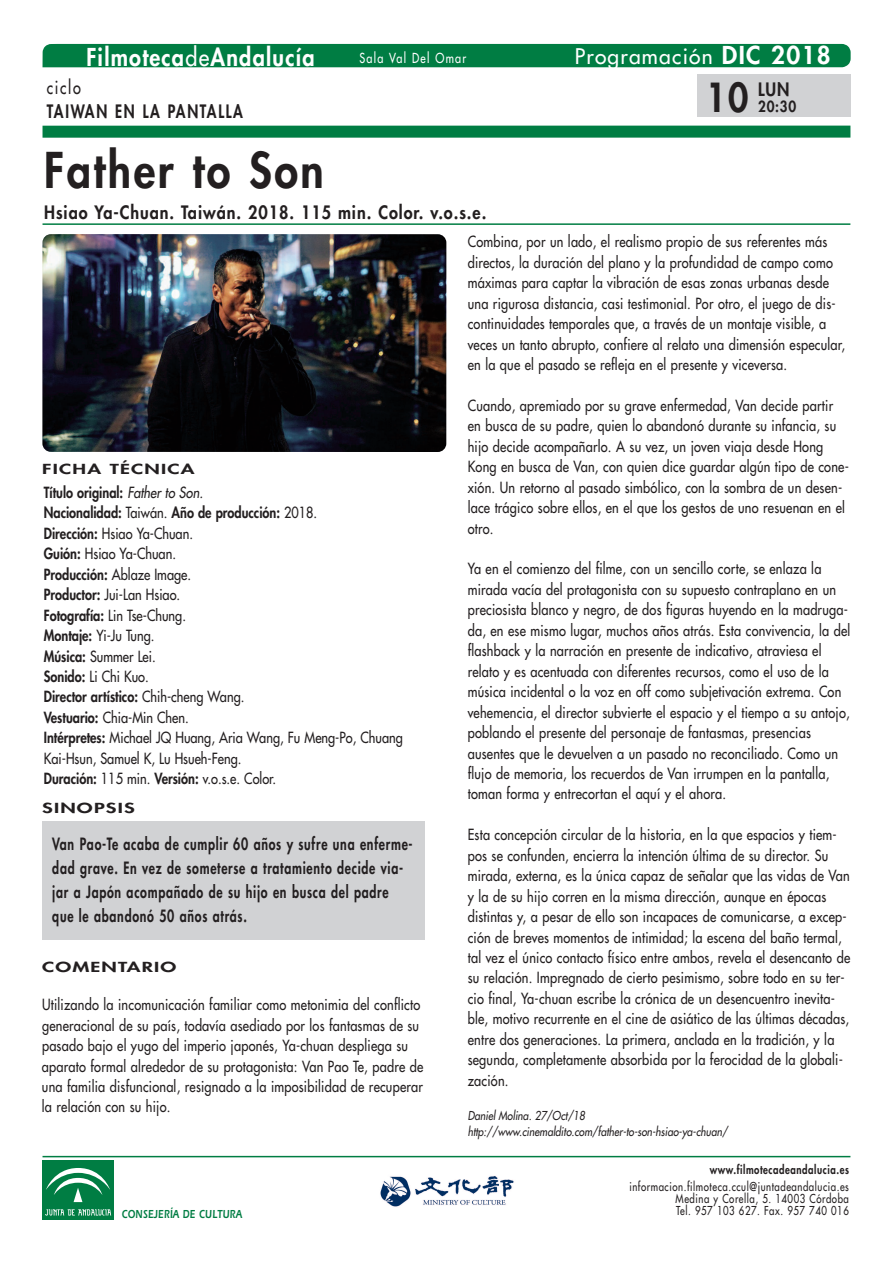
<style>
.page{position:relative;width:893px;height:1263px;background:#fff}
.page>*{position:absolute;margin:0;border:0;box-sizing:border-box;transform-origin:0 0}
.t1{font:800 48px "Futura LT";letter-spacing:.06em;color:#231f20;scale:.9 1}
.t2{font:800 39px "Futura LT";color:#231f20;scale:.9 1}
.t3{font:800 24px "Futura LT";letter-spacing:.06em;color:#fff;scale:.9 1}
.t4{font:21px "Futura LT";letter-spacing:.06em;color:#fff}
.t5{font:800 18px "Futura LT";letter-spacing:.06em;color:#231f20;scale:.9 1}
.t6{font:800 18px "Futura LT";letter-spacing:.115em;color:#231f20;scale:.8 1}
.t7{font:18px "Futura LT";letter-spacing:.115em;color:#231f20;scale:.8 1}
.t8{font:800 16.5px/24px "Futura LT";letter-spacing:.06em;color:#231f20;scale:.75 1}
.t9{font:15px/20.4px "Futura LT";letter-spacing:.015em;color:#231f20;scale:.85 1}
.t10{font:800 15px "Futura LT";color:#231f20;scale:.9 1}
.t11{font:800 13.5px "Futura LT";letter-spacing:.06em;color:#231f20;scale:1.5 1}
.t12{font:13.5px "Futura LT";letter-spacing:.115em;color:#fff;scale:.8 1}
.t13{font:12px/12px "Futura LT";letter-spacing:.06em;color:#231f20;text-align:right;scale:.8 1}
.t14{font:italic 12px/16.4px "Futura LT";color:#231f20;scale:.85 1}
.t15{font:800 12px "Futura LT";letter-spacing:.06em;color:#231f20;scale:.8 1}
.t16{font:12px "Erie Black Plain";letter-spacing:.03em;color:#007d43;scale:.75 1}
.s1{font-weight:400}
.s2{font-weight:800;font-size:24px}
.s3{font-weight:800}
.s4{font-style:italic}
</style>
<div class="page">
<img style="left:42px;top:235px;width:404px;height:217px;border-radius:9px">
<div style="left:43px;top:44px;width:808px;height:23px;background:#007d43"></div>
<div style="left:43px;top:126px;width:807px;height:12px;background:#007d43"></div>
<div style="left:42px;top:822px;width:383px;height:118px;background:#d1d2d4"></div>
<hr style="left:43px;top:223px;width:807px;height:2px;background:#007d43">
<hr style="left:43px;top:1156px;width:807px;height:1px;background:#007d43">
<div style="left:43px;top:1160px;width:71px;height:60px;background:#007d43"></div>
<svg style="left:45px;top:1209px;width:66px;height:6px"></svg>
<svg style="left:46px;top:1168px;width:64px;height:35px"></svg>
<div style="left:697px;top:74px;width:153px;height:43px;background:#d1d2d4"></div>
<img style="left:380px;top:1176px;width:134px;height:31px">
<h3 class="t3" style="left:86px;top:42px;width:255px">Filmoteca<span class="s1">de</span>Andalucía</h3>
<h3 class="t4" style="left:575px;top:43px;width:257px">Programación <span class="s2">DIC 2018</span></h3>
<p class="t12" style="left:359px;top:49px;width:135px">Sala Val Del Omar</p>
<p class="t7" style="left:47px;top:76px;width:44px">ciclo</p>
<p class="t6" style="left:47px;top:100px;width:247px">TAIwAN EN LA PANTALLA</p>
<h1 class="t1" style="left:44px;top:138px;width:312px">Father to Son</h1>
<p class="t5" style="left:44px;top:201px;width:493px">Hsiao Ya-Chuan. Taiwán. 2018. 115 min. Color. v.o.s.e.</p>
<h2 class="t2" style="left:706px;top:72px;width:49px">10</h2>
<p class="t5" style="left:758px;top:77px;width:36px">LUN</p>
<p class="t10" style="left:758px;top:96px;width:44px">20:30</p>
<p class="t11" style="left:42px;top:460px;width:103px">FICHA TÉCNICA</p>
<p class="t9" style="left:44px;top:482px;width:424px"><span class="s3">Título original:</span> <span class="s4">Father to Son.<br></span><span class="s3">Nacionalidad:</span> Taiwán. <span class="s3">Año de producción:</span> 2018.<br><span class="s3">Dirección:</span> Hsiao Ya-Chuan.<br><span class="s3">Guión:</span> Hsiao Ya-Chuan.<br><span class="s3">Producción:</span> Ablaze Image.<br><span class="s3">Productor:</span> Jui-Lan Hsiao.<br><span class="s3">Fotografía:</span> Lin Tse-Chung.<br><span class="s3">Montaje:</span> Yi-Ju Tung.<br><span class="s3">Música:</span> Summer Lei.<br><span class="s3">Sonido:</span> Li Chi Kuo.<br><span class="s3">Director artístico:</span> Chih-cheng Wang.<br><span class="s3">Vestuario:</span> Chia-Min Chen.<br><span class="s3">Intérpretes:</span> Michael JQ Huang, Aria Wang, Fu Meng-Po, Chuang<br>Kai-Hsun, Samuel K, Lu Hsueh-Feng.<br><span class="s3">Duración:</span> 115 min. <span class="s3">Versión:</span> v.o.s.e. Color.</p>
<p class="t11" style="left:42px;top:799px;width:63px">SINOPSIS</p>
<p class="t8" style="left:52px;top:831px;width:482px">Van Pao-Te acaba de cumplir 60 años y sufre una enferme&shy;dad grave. En vez de someterse a tratamiento decide via&shy;jar a Japón acompañado de su hijo en busca del padre que le abandonó 50 años atrás.</p>
<p class="t11" style="left:42px;top:958px;width:91px">COMENTARIO</p>
<p class="t9" style="left:42px;top:994px;width:450px">Utilizando la incomunicación familiar como metonimia del conflicto generacional de su país, todavía asediado por los fantasmas de su pasado bajo el yugo del imperio japonés, Ya-chuan despliega su aparato formal alrededor de su protagonista: Van Pao Te, padre de una familia disfuncional, resignado a la imposibilidad de recuperar la relación con su hijo.</p>
<p class="t9" style="left:468px;top:231px;width:445px">Combina, por un lado, el realismo propio de sus referentes más directos, la duración del plano y la profundidad de campo como máximas para captar la vibración de esas zonas urbanas desde una rigurosa distancia, casi testimonial. Por otro, el juego de dis&shy;continuidades temporales que, a través de un montaje visible, a veces un tanto abrupto, confiere al relato una dimensión especular, en la que el pasado se refleja en el presente y viceversa.</p>
<p class="t9" style="left:468px;top:395px;width:450px">Cuando, apremiado por su grave enfermedad, Van decide partir en busca de su padre, quien lo abandonó durante su infancia, su hijo decide acompañarlo. A su vez, un joven viaja desde Hong Kong en busca de Van, con quien dice guardar algún tipo de cone&shy;xión. Un retorno al pasado simbólico, con la sombra de un desen&shy;lace trágico sobre ellos, en el que los gestos de uno resuenan en el otro.</p>
<p class="t9" style="left:468px;top:559px;width:452px">Ya en el comienzo del filme, con un sencillo corte, se enlaza la mirada vacía del protagonista con su supuesto contraplano en un preciosista blanco y negro, de dos figuras huyendo en la madruga&shy;da, en ese mismo lugar, muchos años atrás. Esta convivencia, la del flashback y la narración en presente de indicativo, atraviesa el relato y es acentuada con diferentes recursos, como el uso de la música incidental o la voz en off como subjetivación extrema. Con vehemencia, el director subvierte el espacio y el tiempo a su antojo, poblando el presente del personaje de fantasmas, presencias ausentes que le devuelven a un pasado no reconciliado. Como un flujo de memoria, los recuerdos de Van irrumpen en la pantalla, toman forma y entrecortan el aquí y el ahora.</p>
<p class="t9" style="left:468px;top:824px;width:451px">Esta concepción circular de la historia, en la que espacios y tiem&shy;pos se confunden, encierra la intención última de su director. Su mirada, externa, es la única capaz de señalar que las vidas de Van y la de su hijo corren en la misma dirección, aunque en épocas distintas y, a pesar de ello son incapaces de comunicarse, a excep&shy;ción de breves momentos de intimidad; la escena del baño termal, tal vez el único contacto físico entre ambos, revela el desencanto de su relación. Impregnado de cierto pesimismo, sobre todo en su ter&shy;cio final, Ya-chuan escribe la crónica de un desencuentro inevita&shy;ble, motivo recurrente en el cine de asiático de las últimas décadas, entre dos generaciones. La primera, anclada en la tradición, y la segunda, completamente absorbida por la ferocidad de la globali&shy;zación.</p>
<p class="t14" style="left:468px;top:1107px;width:307px">Daniel Molina. 27/Oct/18 http://www.cinemaldito.com/father-to-son-hsiao-ya-chuan/</p>
<p class="t15" style="left:710px;top:1162px;width:176px">www.filmotecadeandalucia.es</p>
<p class="t13" style="left:629px;top:1180px;width:276px">informacion.filmoteca.ccul@juntadeandalucia.es<br>Medina y Corella, 5. 14003 Córdoba</p>
<p class="t16" style="left:122px;top:1206px;width:162px">CONSEJERÍA DE CULTURA</p>
<p class="t13" style="left:676px;top:1204px;width:217px">Tel. 957 103 627. Fax. 957 740 016</p>
</div>
